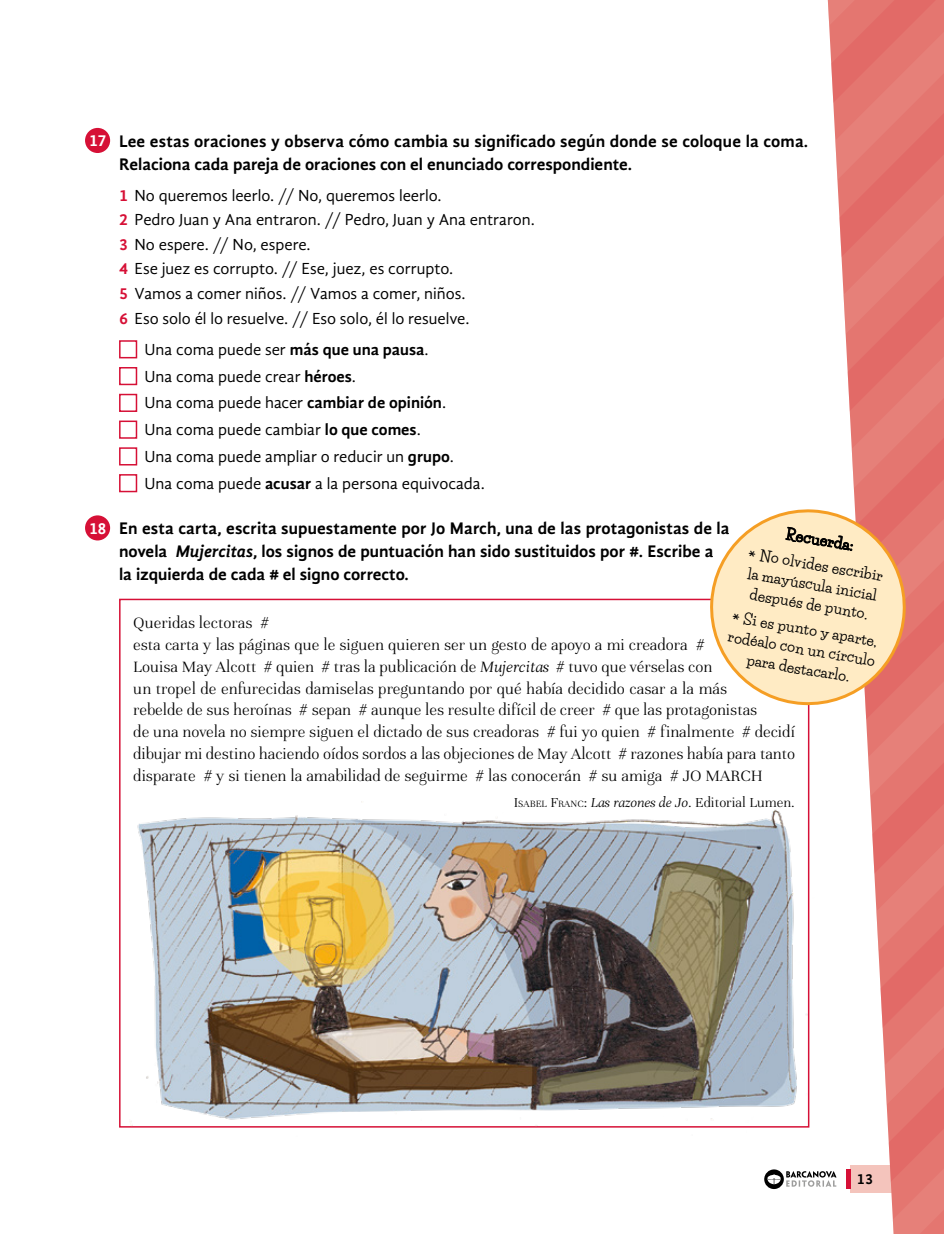
<style>
.page{position:relative;width:944px;height:1234px;background:#fff}
.page>*{position:absolute;margin:0;border:0;box-sizing:border-box;transform-origin:0 0}
.Lectura{font:300 17.25px/21.8px "Unna";color:#000}
.Enunciat{font:700 17.25px/22.5px "Gandhi Sans";color:#000}
.a_Activitat{font:16.5px "Gandhi Sans";color:#000}
.Activitat{font:16.5px "Gandhi Sans";color:#000}
.t1{font:700 16.5px "Gandhi Sans";color:#fff}
.Autor{font:300 15px "Unna";color:#000}
.Text_quadre{font:700 15px "Life Savers";color:#000}
.t2{font:700 15px "Gandhi Sans";color:#000}
.Text_quadre-2{font:700 14.55px/20px "Life Savers";color:#000;text-align:center}
.s1{font-weight:700;color:#d61036}
.s2{font-weight:700}
.s3{font-style:italic}
.s4{font-style:inherit}
.s5{font-size:10.5px}
</style>
<div class="page">
<svg style="left:910px;top:0;width:34px;height:1233px;background:#e47570"></svg>
<div style="left:85px;top:515px;width:25px;height:25px;background:#d61036;border-radius:50%"></div>
<img style="left:130px;top:801px;width:576px;height:327px">
<div style="left:85px;top:128px;width:25px;height:25px;background:#d61036;border-radius:50%"></div>
<div style="left:119px;top:340px;width:18px;height:18px;border:2px solid #d61036"></div>
<div style="left:119px;top:367px;width:18px;height:18px;border:2px solid #d61036"></div>
<div style="left:119px;top:393px;width:18px;height:19px;border:2px solid #d61036"></div>
<div style="left:119px;top:420px;width:18px;height:18px;border:2px solid #d61036"></div>
<div style="left:119px;top:447px;width:18px;height:18px;border:2px solid #d61036"></div>
<div style="left:119px;top:474px;width:18px;height:18px;border:2px solid #d61036"></div>
<svg style="left:706px;top:0;width:204px;height:1233px"></svg>
<p class="t1" style="left:89px;top:131px;width:19px">17</p>
<p class="Enunciat" style="left:119px;top:130px;width:691px">Lee estas oraciones y observa cómo cambia su significado según donde se coloque la coma.<br>Relaciona cada pareja de oraciones con el enunciado correspondiente.</p>
<p class="a_Activitat" style="left:119px;top:185px;width:324px"><span class="s1">1</span> No queremos leerlo. // No, queremos leerlo.</p>
<p class="a_Activitat" style="left:119px;top:210px;width:417px"><span class="s1">2</span> Pedro Juan y Ana entraron. // Pedro, Juan y Ana entraron.</p>
<p class="a_Activitat" style="left:119px;top:235px;width:193px"><span class="s1">3</span> No espere. // No, espere.</p>
<p class="a_Activitat" style="left:119px;top:259px;width:336px"><span class="s1">4</span> Ese juez es corrupto. // Ese, juez, es corrupto.</p>
<p class="a_Activitat" style="left:119px;top:284px;width:348px"><span class="s1">5</span> Vamos a comer niños. // Vamos a comer, niños.</p>
<p class="a_Activitat" style="left:119px;top:309px;width:352px"><span class="s1">6</span> Eso solo él lo resuelve. // Eso solo, él lo resuelve.</p>
<p class="Activitat" style="left:145px;top:340px;width:286px">Una coma puede ser <span class="s2">más que una pausa</span>.</p>
<p class="Activitat" style="left:145px;top:366px;width:213px">Una coma puede crear <span class="s2">héroes</span>.</p>
<p class="Activitat" style="left:145px;top:393px;width:303px">Una coma puede hacer <span class="s2">cambiar de opinión</span>.</p>
<p class="Activitat" style="left:145px;top:420px;width:278px">Una coma puede cambiar <span class="s2">lo que comes</span>.</p>
<p class="Activitat" style="left:145px;top:447px;width:311px">Una coma puede ampliar o reducir un <span class="s2">grupo</span>.</p>
<p class="Activitat" style="left:145px;top:473px;width:342px">Una coma puede <span class="s2">acusar</span> a la persona equivocada.</p>
<p class="Text_quadre" style="left:788px;top:524px;width:70px;rotate:10deg">Recuerda:</p>
<p class="Text_quadre-2" style="left:753px;top:543px;width:135px;rotate:10deg">No olvides escribir la mayúscula inicial después de punto.</p>
<p class="t1" style="left:89px;top:518px;width:19px">18</p>
<p class="Enunciat" style="left:119px;top:517px;width:612px">En esta carta, escrita supuestamente por Jo March, una de las protagonistas de la novela <span class="s3">Mujercitas</span>, los signos de puntuación han sido sustituidos por #. Escribe a la izquierda de cada # el signo correcto.</p>
<p class="Lectura" style="left:133px;top:610px;width:137px">Queridas lectoras #</p>
<p class="Lectura" style="left:133px;top:632px;width:663px">esta carta y las páginas que le siguen quieren ser un gesto de apoyo a mi creadora #<br>Louisa May Alcott # quien # tras la publicación de <span class="s3">Mujercitas</span> # tuvo que vérselas con<br>un tropel de enfurecidas damiselas preguntando por qué había decidido casar a la más<br>rebelde de sus heroínas # sepan # aunque les resulte difícil de creer # que las protagonistas<br>de una novela no siempre siguen el dictado de sus creadoras # fui yo quien # finalmente # decidí dibujar mi destino haciendo oídos sordos a las objeciones de May Alcott # razones había para tanto disparate # y si tienen la amabilidad de seguirme # las conocerán # su amiga # JO MARCH</p>
<p class="Autor" style="left:514px;top:791px;width:283px"><span class="s4">I</span> <span class="s5">SABEL</span> <span class="s4">F</span><span class="s5">RANC</span><span class="s4">:</span> <span class="s3">Las razones de Jo</span>. Editorial Lumen.</p>
<p class="Text_quadre-2" style="left:746px;top:608px;width:137px;rotate:10deg">Si es punto y aparte,</p>
<p class="Text_quadre-2" style="left:730px;top:625px;width:150px;rotate:10deg">rodéalo con un círculo</p>
<p class="Text_quadre-2" style="left:749px;top:649px;width:106px;rotate:10deg">para destacarlo.</p>
<p class="t2" style="left:857px;top:1170px;width:18px">13</p>
</div>
